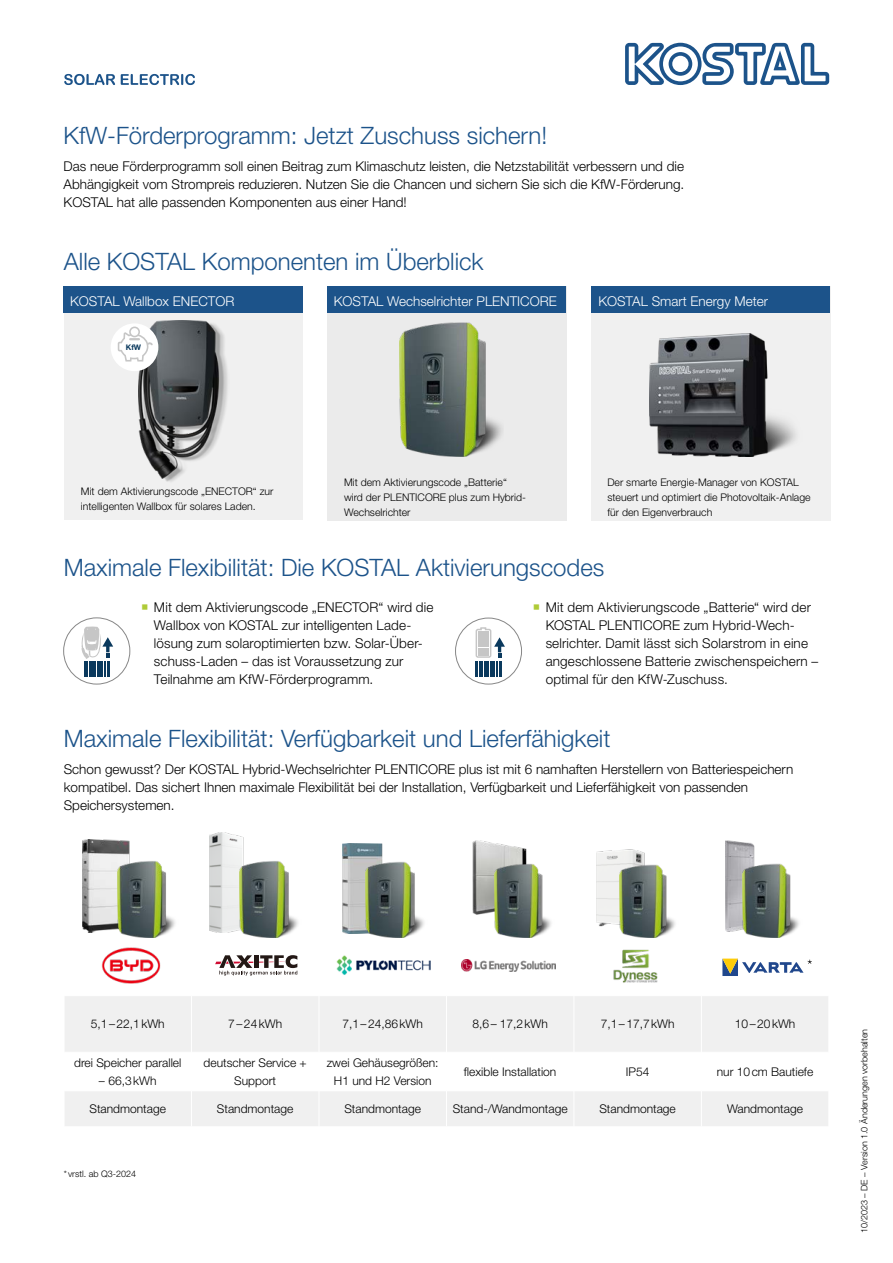
<style>
.page{position:relative;width:893px;height:1263px;background:#fff}
.page>*{position:absolute;margin:0;border:0;box-sizing:border-box;transform-origin:0 0}
.t1{font:300 24px "Helvetica Neue LT Pro";color:#1c538a}
.t2{font:300 13.5px/18px "Helvetica Neue LT Pro";color:#000}
.t3{font:300 13.5px "Helvetica Neue LT Pro";color:#fff}
.t4{font:300 12px/18px "Helvetica Neue LT Pro";color:#000;text-align:center}
.t5{font:300 10.5px/15px "Helvetica Neue LT Pro";color:#000}
.t6{font:300 9px "Helvetica Neue LT Pro";color:#000}
.t7{font:700 7.65px "Helvetica Neue";color:#0a395d}
</style>
<div class="page">
<svg style="left:625px;top:43px;width:204px;height:42px"></svg>
<svg style="left:64px;top:74px;width:51px;height:11px"></svg>
<svg style="left:121px;top:74px;width:74px;height:11px"></svg>
<div style="left:591px;top:286px;width:239px;height:234px;background:#f0f0f0"></div>
<div style="left:327px;top:286px;width:239px;height:234px;background:#ebebeb"></div>
<div style="left:64px;top:286px;width:239px;height:234px;background:#f0f0f0"></div>
<img style="left:138px;top:320px;width:90px;height:162px">
<img style="left:399px;top:322px;width:103px;height:134px">
<img style="left:649px;top:333px;width:147px;height:123px">
<div style="left:64px;top:286px;width:239px;height:26px;background:#1c538a"></div>
<div style="left:111px;top:323px;width:47px;height:48px;background:#fff;border-radius:50%"></div>
<svg style="left:117px;top:323px;width:37px;height:39px"></svg>
<svg style="left:82px;top:626px;width:31px;height:58px"></svg>
<div style="left:63px;top:617px;width:67px;height:67px;border:1px solid #878787;border-radius:50%"></div>
<svg style="left:475px;top:627px;width:30px;height:49px"></svg>
<div style="left:455px;top:618px;width:67px;height:66px;border:1px solid #878787;border-radius:50%"></div>
<img style="left:83px;top:839px;width:47px;height:93px">
<img style="left:117px;top:859px;width:58px;height:78px">
<img style="left:210px;top:833px;width:34px;height:99px">
<img style="left:240px;top:859px;width:58px;height:78px">
<img style="left:342px;top:844px;width:41px;height:89px">
<img style="left:366px;top:859px;width:58px;height:78px">
<img style="left:472px;top:840px;width:55px;height:76px">
<img style="left:495px;top:862px;width:56px;height:75px">
<img style="left:597px;top:849px;width:48px;height:78px">
<img style="left:619px;top:862px;width:56px;height:75px">
<img style="left:726px;top:841px;width:29px;height:91px">
<img style="left:742px;top:861px;width:57px;height:76px">
<svg style="left:65px;top:996px;width:763px;height:130px;fill:#f0f0f0"></svg>
<hr style="left:191px;top:996px;width:1px;height:56px;background:#fff">
<hr style="left:319px;top:996px;width:1px;height:56px;background:#fff">
<hr style="left:446px;top:996px;width:1px;height:56px;background:#fff">
<hr style="left:574px;top:996px;width:1px;height:56px;background:#fff">
<hr style="left:701px;top:996px;width:1px;height:56px;background:#fff">
<hr style="left:64px;top:1052px;width:128px;height:1px;background:#fff">
<hr style="left:192px;top:1052px;width:127px;height:1px;background:#fff">
<hr style="left:191px;top:1052px;width:1px;height:38px;background:#fff">
<hr style="left:319px;top:1052px;width:127px;height:1px;background:#fff">
<hr style="left:319px;top:1052px;width:1px;height:38px;background:#fff">
<hr style="left:446px;top:1052px;width:128px;height:1px;background:#fff">
<hr style="left:446px;top:1052px;width:1px;height:38px;background:#fff">
<hr style="left:574px;top:1052px;width:127px;height:1px;background:#fff">
<hr style="left:574px;top:1052px;width:1px;height:38px;background:#fff">
<hr style="left:701px;top:1052px;width:128px;height:1px;background:#fff">
<hr style="left:701px;top:1052px;width:1px;height:38px;background:#fff">
<hr style="left:64px;top:1090px;width:128px;height:1px;background:#fff">
<hr style="left:192px;top:1090px;width:127px;height:1px;background:#fff">
<hr style="left:191px;top:1091px;width:1px;height:35px;background:#fff">
<hr style="left:319px;top:1090px;width:127px;height:1px;background:#fff">
<hr style="left:319px;top:1091px;width:1px;height:35px;background:#fff">
<hr style="left:446px;top:1090px;width:128px;height:1px;background:#fff">
<hr style="left:446px;top:1091px;width:1px;height:35px;background:#fff">
<hr style="left:574px;top:1090px;width:127px;height:1px;background:#fff">
<hr style="left:574px;top:1091px;width:1px;height:35px;background:#fff">
<hr style="left:701px;top:1090px;width:128px;height:1px;background:#fff">
<hr style="left:701px;top:1091px;width:1px;height:35px;background:#fff">
<img style="left:101px;top:947px;width:60px;height:36px">
<svg style="left:215px;top:955px;width:82px;height:20px"></svg>
<img style="left:337px;top:955px;width:94px;height:20px">
<img style="left:462px;top:959px;width:94px;height:12px">
<img style="left:613px;top:949px;width:45px;height:34px">
<div style="left:327px;top:286px;width:239px;height:26px;background:#1c538a"></div>
<div style="left:592px;top:286px;width:238px;height:26px;background:#1c538a"></div>
<svg style="left:722px;top:958px;width:90px;height:18px"></svg>
<h1 class="t1" style="left:64px;top:121px;width:485px">KfW-Förderprogramm: Jetzt Zuschuss sichern!</h1>
<p class="t2" style="left:64px;top:157px;width:622px;text-align:justify">Das neue Förderprogramm soll einen Beitrag zum Klimaschutz leisten, die Netzstabilität verbessern und die Abhängigkeit vom Strompreis reduzieren. Nutzen Sie die Chancen und sichern Sie sich die KfW-Förderung.<br>KOSTAL hat alle passenden Komponenten aus einer Hand!</p>
<h1 class="t1" style="left:64px;top:247px;width:421px">Alle KOSTAL Komponenten im Überblick</h1>
<p class="t3" style="left:70px;top:293px;width:166px">KOSTAL Wallbox ENECTOR</p>
<p class="t7" style="left:126px;top:341px;width:17px">KfW</p>
<p class="t3" style="left:334px;top:293px;width:224px">KOSTAL Wechselrichter PLENTICORE</p>
<p class="t3" style="left:598px;top:293px;width:171px">KOSTAL Smart Energy Meter</p>
<p class="t5" style="left:81px;top:484px;width:194px">Mit dem Aktivierungscode „ENECTOR“ zur intelligenten Wallbox für solares Laden.</p>
<p class="t5" style="left:344px;top:475px;width:184px">Mit dem Aktivierungscode „Batterie“ wird der PLENTICORE plus zum Hybrid-<br>Wechselrichter</p>
<p class="t5" style="left:607px;top:475px;width:205px">Der smarte Energie-Manager von KOSTAL steuert und optimiert die Photovoltaik-Anlage für den Eigenverbrauch</p>
<h1 class="t1" style="left:64px;top:553px;width:542px">Maximale Flexibilität: Die KOSTAL Aktivierungscodes</h1>
<p class="t2" style="left:154px;top:598px;width:281px">Mit dem Aktivierungscode „ENECTOR“ wird die Wallbox von KOSTAL zur intelligenten Lade&shy;lösung zum solaroptimierten bzw. Solar-Über&shy;schuss-Laden – das ist Voraussetzung zur Teilnahme am KfW-Förderprogramm.</p>
<p class="t2" style="left:546px;top:598px;width:274px">Mit dem Aktivierungscode „Batterie“ wird der KOSTAL PLENTICORE zum Hybrid-Wech&shy;selrichter. Damit lässt sich Solarstrom in eine angeschlossene Batterie zwischenspeichern – optimal für den KfW-Zuschuss.</p>
<h1 class="t1" style="left:64px;top:724px;width:548px">Maximale Flexibilität: Verfügbarkeit und Lieferfähigkeit</h1>
<p class="t2" style="left:64px;top:760px;width:731px">Schon gewusst? Der KOSTAL Hybrid-Wechselrichter PLENTICORE plus ist mit 6 namhaften Herstellern von Batteriespeichern kompatibel. Das sichert Ihnen maximale Flexibilität bei der Installation, Verfügbarkeit und Lieferfähigkeit von passenden<br>Speichersystemen.</p>
<p class="t4" style="left:91px;top:1015px;width:75px">5,1–22,1kWh</p>
<p class="t4" style="left:228px;top:1015px;width:55px">7–24kWh</p>
<p class="t4" style="left:342px;top:1015px;width:82px">7,1–24,86kWh</p>
<p class="t4" style="left:472px;top:1015px;width:77px">8,6– 17,2kWh</p>
<p class="t4" style="left:601px;top:1015px;width:75px">7,1–17,7kWh</p>
<p class="t4" style="left:735px;top:1015px;width:62px">10–20kWh</p>
<p class="t4" style="left:74px;top:1053px;width:109px">drei Speicher parallel</p>
<p class="t4" style="left:99px;top:1071px;width:59px">– 66,3kWh</p>
<p class="t4" style="left:204px;top:1053px;width:105px">deutscher Service +<br>Support</p>
<p class="t4" style="left:327px;top:1053px;width:113px">zwei Gehäusegrößen:<br>H1 und H2 Version</p>
<p class="t4" style="left:464px;top:1062px;width:94px">flexible Installation</p>
<p class="t4" style="left:626px;top:1062px;width:25px">IP54</p>
<p class="t4" style="left:717px;top:1062px;width:98px">nur 10cm Bautiefe</p>
<p class="t4" style="left:89px;top:1099px;width:78px">Standmontage</p>
<p class="t4" style="left:217px;top:1099px;width:78px">Standmontage</p>
<p class="t4" style="left:344px;top:1099px;width:78px">Standmontage</p>
<p class="t4" style="left:453px;top:1099px;width:116px">Stand-/Wandmontage</p>
<p class="t4" style="left:599px;top:1099px;width:78px">Standmontage</p>
<p class="t4" style="left:727px;top:1099px;width:77px">Wandmontage</p>
<p class="t6" style="left:64px;top:1168px;width:74px">* vrstl. ab Q3-2024</p>
<p class="t6" style="left:859px;top:1233px;width:206px;rotate:-90deg">10/2023 – DE – Version 1.0 Änderungen vorbehalten</p>
</div>
